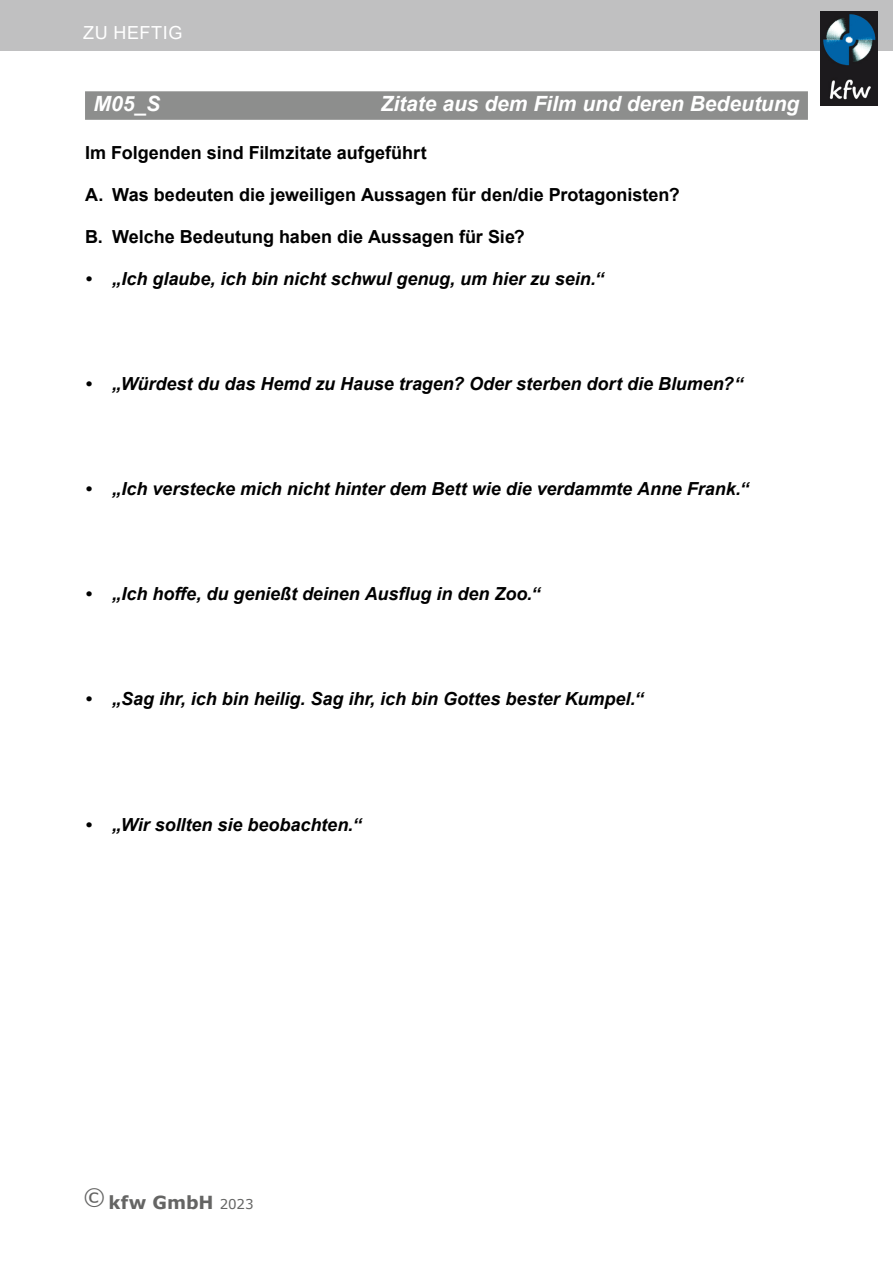
<style>
.page{position:relative;width:893px;height:1263px;background:#fff}
.page>*{position:absolute;margin:0;border:0;box-sizing:border-box;transform-origin:0 0}
.M1-5{font:italic 700 21px "Arial";color:#fff}
.t1{font:italic 700 18px "Arial";letter-spacing:-.005em;color:#000}
.Standard_Arial_12_14{font:700 18px "Arial";color:#000}
.t2{font:700 18px "Verdana";color:#656564}
.t3{font:18px "Arial";letter-spacing:.035em;color:#fff}
.s1{font-weight:400;font-size:13.5px}
</style>
<div class="page">
<div style="left:0;top:0;width:893px;height:51px;background:#c0c0c1"></div>
<img style="left:821px;top:11px;width:56px;height:94px">
<div style="left:85px;top:91px;width:723px;height:29px;background:#8d8e8d"></div>
<p class="t3" style="left:83px;top:20px;width:101px">ZU HEFTIG</p>
<p class="M1-5" style="left:94px;top:90px;width:68px">M05_S</p>
<p class="M1-5" style="left:381px;top:90px;width:420px">Zitate aus dem Film und deren Bedeutung</p>
<p class="Standard_Arial_12_14" style="left:85px;top:140px;width:343px">Im Folgenden sind Filmzitate aufgeführt</p>
<p class="Standard_Arial_12_14" style="left:85px;top:182px;width:596px">A. Was bedeuten die jeweiligen Aussagen für den/die Protagonisten?</p>
<p class="Standard_Arial_12_14" style="left:85px;top:224px;width:441px">B. Welche Bedeutung haben die Aussagen für Sie?</p>
<p class="t1" style="left:85px;top:267px;width:520px">• „Ich glaube, ich bin nicht schwul genug, um hier zu sein.“</p>
<p class="t1" style="left:85px;top:372px;width:659px">• „Würdest du das Hemd zu Hause tragen? Oder sterben dort die Blumen?“</p>
<p class="t1" style="left:85px;top:477px;width:665px">• „Ich verstecke mich nicht hinter dem Bett wie die verdammte Anne Frank.“</p>
<p class="t1" style="left:85px;top:582px;width:457px">• „Ich hoffe, du genießt deinen Ausflug in den Zoo.“</p>
<p class="t1" style="left:85px;top:687px;width:560px">• „Sag ihr, ich bin heilig. Sag ihr, ich bin Gottes bester Kumpel.“</p>
<p class="t1" style="left:85px;top:813px;width:278px">• „Wir sollten sie beobachten.“</p>
<p class="t2" style="left:83px;top:1190px;width:172px"><sup>©</sup> kfw GmbH <span class="s1">2023</span></p>
</div>
